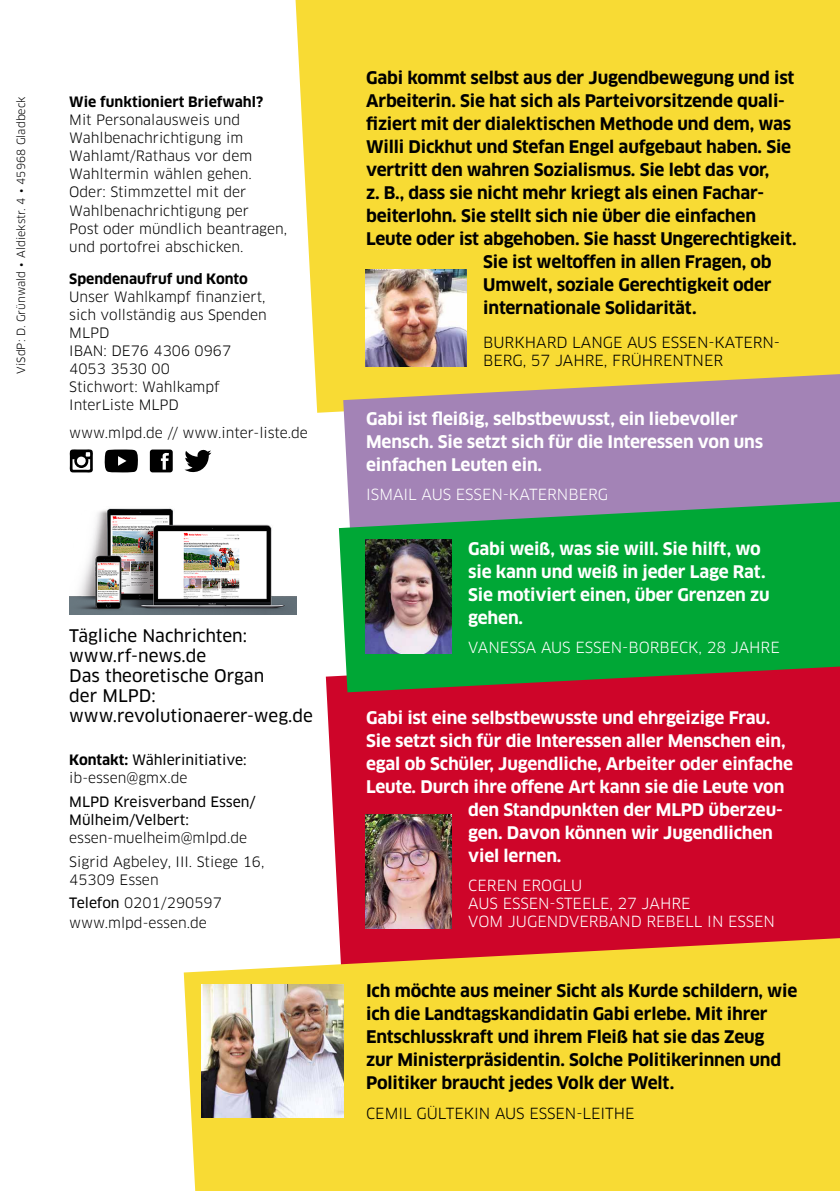
<style>
.page{position:relative;width:840px;height:1191px;background:#fff}
.page>*{position:absolute;margin:0;border:0;box-sizing:border-box;transform-origin:0 0}
.t1{font:700 17px/23px "Clan Pro";letter-spacing:-.01em;color:#000}
.t2{font:700 17px/23px "Clan Pro";letter-spacing:-.01em;color:#fff}
.t3{font:17px/20px "Clan Pro News";color:#000}
.t4{font:15px/18px "Clan Pro";color:#fff}
.t5{font:15px/18px "Clan Pro";color:#000}
.t6{font:14px/18px "Clan Pro";color:#000}
.t7{font:14px/18px "Clan Pro News";color:#000}
.t8{font:700 14px "Clan Pro";color:#000}
.t9{font:11px "Clan Pro";color:#000}
.s1{font-family:"Clan Pro";font-weight:700}
.s2{font-family:"Clan Pro News"}
</style>
<div class="page">
<div style="left:325px;top:676px;width:514px;height:262px;background:#ce0529"></div>
<div style="left:295px;top:0;width:544px;height:413px;background:#f8db34"></div>
<svg style="left:184px;top:938px;width:655px;height:253px;background:#f6d23c"></svg>
<svg style="left:343px;top:374px;width:496px;height:128px;background:#ac8ca9"></svg>
<hr style="left:839px;top:959px;width:1px;height:98px;background:#ce0529">
<hr style="left:839px;top:1057px;width:1px;height:134px;background:#ce0529">
<svg style="left:338px;top:502px;width:501px;height:190px;background:#1e9941"></svg>
<svg style="left:70px;top:449px;width:23px;height:23px"></svg>
<svg style="left:150px;top:449px;width:23px;height:23px"></svg>
<svg style="left:184px;top:449px;width:27px;height:23px"></svg>
<svg style="left:104px;top:449px;width:34px;height:23px"></svg>
<img style="left:69px;top:508px;width:227px;height:106px">
<img style="left:365px;top:269px;width:101px;height:97px">
<img style="left:365px;top:540px;width:86px;height:113px">
<img style="left:365px;top:814px;width:86px;height:114px">
<img style="left:201px;top:984px;width:142px;height:133px">
<p class="t9" style="left:14px;top:373px;width:279px;rotate:-90deg">ViSdP: D. Grünwald • Aldiekstr. 4 • 45968 Gladbeck</p>
<p class="t8" style="left:69px;top:94px;width:195px">Wie funktioniert Briefwahl?</p>
<p class="t6" style="left:69px;top:111px;width:219px">M it Personalausweis und<br>Wahlbenachrichtigung im<br>Wahlamt/Rathaus vor dem<br>Wahltermin wählen gehen.<br>Oder: Stimmzettel mit der<br>Wahlbenachrichtigung per<br>Post oder mündlich beantragen, und portofrei abschicken.</p>
<p class="t8" style="left:69px;top:270px;width:180px">Spendenaufruf und Konto</p>
<p class="t6" style="left:69px;top:287px;width:199px">U nser Wahlkampf finanziert, sich vollständig aus Spenden<br>M LPD<br>IBAN : DE76 4306 0967<br>4053 3530 00<br>Stichwort: Wahlkampf<br>InterListe M LPD</p>
<p class="t6" style="left:69px;top:423px;width:240px">www.mlpd.de // www.inter-liste.de</p>
<p class="t3" style="left:69px;top:625px;width:245px">Tägliche Nachrichten: www.rf-news.de<br>Das theoretische Organ<br>der MLPD: www.revolutionaerer-weg.de</p>
<p class="t7" style="left:69px;top:751px;width:179px"><span class="s1">Kontakt:</span> Wählerinitiative:</p>
<p class="t6" style="left:69px;top:769px;width:120px">ib-essen@gmx.de</p>
<p class="t7" style="left:69px;top:793px;width:188px">MLPD Kreisverband Essen/<br>Mülheim/Velbert:</p>
<p class="t6" style="left:69px;top:826px;width:197px;line-height:23.6px">essen-muelheim@mlpd.de<br>Sigrid Agbeley, III. Stiege 16,</p>
<p class="t6" style="left:69px;top:867px;width:154px;line-height:23.6px">45309 Essen<br><span class="s2">Telefon</span> 0201/290597</p>
<p class="t6" style="left:69px;top:914px;width:139px">www.mlpd-essen.de</p>
<p class="t1" style="left:366px;top:67px;width:429px">Gabi kommt selbst aus der Jugendbewegung und ist</p>
<p class="t1" style="left:366px;top:90px;width:420px">Arbeiterin. Sie hat sich als Parteivorsitzende quali-</p>
<p class="t1" style="left:366px;top:113px;width:426px">fiziert mit der dialektischen Methode und dem, was</p>
<p class="t1" style="left:366px;top:136px;width:426px">Willi Dickhut und Stefan Engel aufgebaut haben. Sie</p>
<p class="t1" style="left:366px;top:159px;width:404px">vertritt den wahren Sozialismus. Sie lebt das vor,</p>
<p class="t1" style="left:366px;top:182px;width:399px">z. B., dass sie nicht mehr kriegt als einen Fachar-</p>
<p class="t1" style="left:366px;top:205px;width:391px">beiterlohn. Sie stellt sich nie über die einfachen</p>
<p class="t1" style="left:366px;top:228px;width:432px">Leute oder ist abgehoben. Sie hasst Ungerechtigkeit.</p>
<p class="t1" style="left:483px;top:251px;width:290px">Sie ist weltoffen in allen Fragen, ob</p>
<p class="t1" style="left:483px;top:274px;width:290px">Umwelt, soziale Gerechtigkeit oder</p>
<p class="t1" style="left:483px;top:297px;width:215px">internationale Solidarität.</p>
<p class="t5" style="left:483px;top:333px;width:298px">Burkhard Lange aus Essen-Katern&shy;b erg, 57 Jahre, Frührentner</p>
<p class="t2" style="left:366px;top:407px;width:398px">Gabi ist fleißig, selbstbewusst, ein liebevoller<br>Mensch. Sie setzt sich für die Interessen von uns einfachen Leuten ein.</p>
<p class="t4" style="left:366px;top:485px;width:243px">Ismail aus Essen-Katernb erg</p>
<p class="t2" style="left:468px;top:537px;width:303px">Gabi weiß, was sie will. Sie hilft, wo sie kann und weiß in jeder Lage Rat.<br>Sie motiviert einen, über Grenzen zu gehen.</p>
<p class="t4" style="left:468px;top:639px;width:313px">vanessa aus essen-Borb eck, 28 Jahre</p>
<p class="t2" style="left:366px;top:706px;width:405px">Gabi ist eine selbstbewusste und ehrgeizige Frau.</p>
<p class="t2" style="left:366px;top:729px;width:420px">Sie setzt sich für die Interessen aller Menschen ein,</p>
<p class="t2" style="left:366px;top:752px;width:428px">egal ob Schüler, Jugendliche, Arbeiter oder einfache</p>
<p class="t2" style="left:366px;top:775px;width:419px">Leute. Durch ihre offene Art kann sie die Leute von</p>
<p class="t2" style="left:468px;top:798px;width:316px">den Standpunkten der MLPD überzeu-</p>
<p class="t2" style="left:468px;top:821px;width:306px">gen. Davon können wir Jugendlichen</p>
<p class="t2" style="left:468px;top:844px;width:95px">viel lernen.</p>
<p class="t4" style="left:468px;top:876px;width:308px">Ceren Eroglu<br>aus Essen-Steele, 27 Jahre<br>vom Jugendverband REBELL i n Essen</p>
<p class="t1" style="left:366px;top:979px;width:432px">Ich möchte aus meiner Sicht als Kurde schildern, wie ich die Landtagskandidatin Gabi erlebe. Mit ihrer Entschlusskraft und ihrem Fleiß hat sie das Zeug<br>zur Ministerpräsidentin. Solche Politikerinnen und Politiker braucht jedes Volk der Welt.</p>
<p class="t5" style="left:366px;top:1104px;width:270px">Cemil Gülteki n aus Essen-Leithe</p>
</div>
